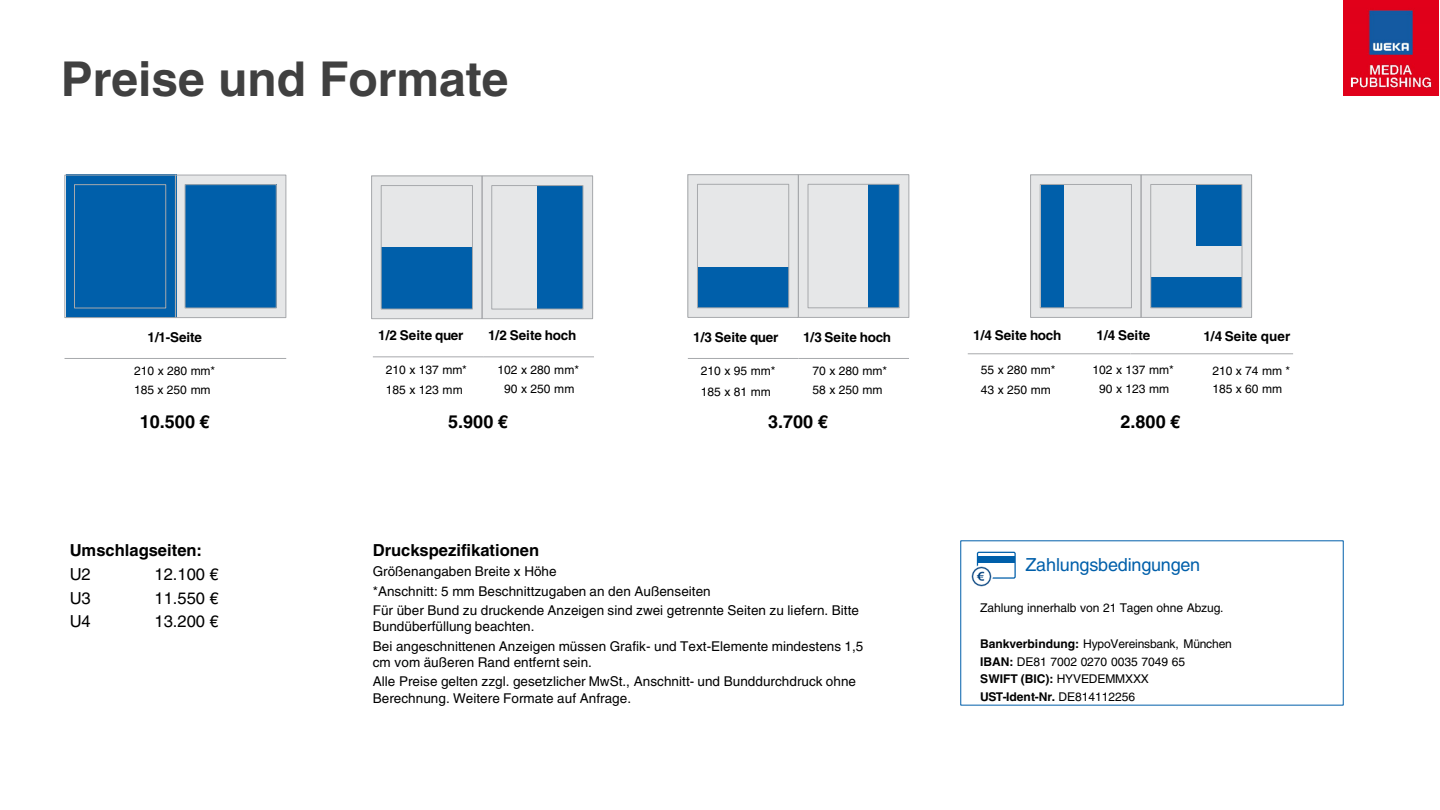
<style>
.page{position:relative;width:1440px;height:810px;background:#fff}
.page>*{position:absolute;margin:0;border:0;box-sizing:border-box;transform-origin:0 0}
.t1{font:700 48px "Helvetica LT Std";color:#404040}
.t2{font:700 18px "Helvetica LT Std";letter-spacing:.005em;color:#000}
.t3{font:18px "Helvetica LT Std";letter-spacing:-.01em;color:#005faa}
.t4{font:700 16.5px "Helvetica LT Std";color:#000}
.t5{font:16.5px "Helvetica LT Std";color:#000}
.t6{font:13.5px/16.2px "Helvetica LT Std";letter-spacing:.005em;color:#000}
.t7{font:700 13.5px "Helvetica LT Std";color:#000}
.t8{font:12px "Helvetica LT Std";letter-spacing:-.005em;color:#000}
.t9{font:700 12px "Helvetica LT Std";color:#000}
.s1{font-weight:700}
.s2{font-weight:400}
</style>
<div class="page">
<div style="left:176px;top:175px;width:110px;height:142px;background:#e6e7e8"></div>
<div style="left:66px;top:175px;width:111px;height:143px;background:#005faa"></div>
<div style="left:185px;top:184px;width:92px;height:124px;background:#005faa"></div>
<div style="left:65px;top:175px;width:111px;height:143px;border:1px solid #a7a9ac"></div>
<div style="left:175px;top:175px;width:111px;height:143px;border:1px solid #a7a9ac"></div>
<div style="left:74px;top:184px;width:92px;height:124px;border:1px solid #a7a9ac"></div>
<div style="left:185px;top:184px;width:92px;height:124px;border:1px solid #a7a9ac"></div>
<hr style="left:65px;top:358px;width:221px;height:1px;background:#a7a9ac">
<div style="left:371px;top:176px;width:221px;height:142px;background:#e6e7e8"></div>
<div style="left:381px;top:247px;width:92px;height:62px;background:#005faa"></div>
<div style="left:537px;top:185px;width:46px;height:124px;background:#005faa"></div>
<div style="left:371px;top:176px;width:111px;height:143px;border:1px solid #a7a9ac"></div>
<div style="left:482px;top:176px;width:111px;height:143px;border:1px solid #a7a9ac"></div>
<div style="left:381px;top:185px;width:92px;height:124px;border:1px solid #a7a9ac"></div>
<div style="left:491px;top:185px;width:92px;height:124px;border:1px solid #a7a9ac"></div>
<hr style="left:373px;top:357px;width:110px;height:1px;background:#a7a9ac">
<hr style="left:483px;top:357px;width:111px;height:1px;background:#a7a9ac">
<div style="left:688px;top:174px;width:221px;height:143px;background:#e6e7e8"></div>
<div style="left:697px;top:267px;width:92px;height:41px;background:#005faa"></div>
<div style="left:868px;top:184px;width:31px;height:124px;background:#005faa"></div>
<div style="left:688px;top:174px;width:111px;height:144px;border:1px solid #a7a9ac"></div>
<div style="left:798px;top:174px;width:111px;height:144px;border:1px solid #a7a9ac"></div>
<div style="left:697px;top:184px;width:92px;height:124px;border:1px solid #a7a9ac"></div>
<div style="left:808px;top:184px;width:92px;height:124px;border:1px solid #a7a9ac"></div>
<hr style="left:688px;top:358px;width:110px;height:1px;background:#a7a9ac">
<hr style="left:798px;top:358px;width:111px;height:1px;background:#a7a9ac">
<div style="left:1031px;top:174px;width:221px;height:143px;background:#e6e7e8"></div>
<div style="left:1041px;top:184px;width:22px;height:124px;background:#005faa"></div>
<div style="left:1151px;top:277px;width:91px;height:31px;background:#005faa"></div>
<div style="left:1196px;top:185px;width:46px;height:61px;background:#005faa"></div>
<div style="left:1141px;top:175px;width:111px;height:143px;border:1px solid #a7a9ac"></div>
<div style="left:1030px;top:175px;width:111px;height:143px;border:1px solid #a7a9ac"></div>
<div style="left:1150px;top:184px;width:92px;height:124px;border:1px solid #a7a9ac"></div>
<div style="left:1040px;top:184px;width:92px;height:124px;border:1px solid #a7a9ac"></div>
<hr style="left:968px;top:353px;width:162px;height:1px;background:#a7a9ac">
<hr style="left:1130px;top:353px;width:163px;height:1px;background:#a7a9ac">
<img style="left:1343px;top:1px;width:95px;height:95px">
<svg style="left:976px;top:551px;width:40px;height:28px"></svg>
<div style="left:977px;top:557px;width:38px;height:6px;background:#005faa"></div>
<img style="left:971px;top:566px;width:22px;height:21px">
<h2 class="t1" style="left:61px;top:50px;width:449px">Preise und Formate</h2>
<p class="t7" style="left:148px;top:329px;width:56px">1/1-Seite</p>
<p class="t8" style="left:134px;top:364px;width:82px">210 x 280 mm*</p>
<p class="t8" style="left:134px;top:383px;width:78px">185 x 250 mm</p>
<p class="t7" style="left:378px;top:327px;width:87px">1/2 Seite quer</p>
<p class="t7" style="left:488px;top:327px;width:90px">1/2 Seite hoch</p>
<p class="t8" style="left:386px;top:363px;width:82px">210 x 137 mm*</p>
<p class="t8" style="left:386px;top:383px;width:78px">185 x 123 mm</p>
<p class="t8" style="left:498px;top:363px;width:83px">102 x 280 mm*</p>
<p class="t8" style="left:504px;top:382px;width:72px">90 x 250 mm</p>
<p class="t7" style="left:693px;top:329px;width:87px">1/3 Seite quer</p>
<p class="t7" style="left:803px;top:329px;width:90px">1/3 Seite hoch</p>
<p class="t8" style="left:701px;top:364px;width:76px">210 x 95 mm*</p>
<p class="t8" style="left:701px;top:385px;width:71px">185 x 81 mm</p>
<p class="t8" style="left:812px;top:364px;width:76px">70 x 280 mm*</p>
<p class="t8" style="left:812px;top:383px;width:71px">58 x 250 mm</p>
<p class="t7" style="left:973px;top:327px;width:90px">1/4 Seite hoch</p>
<p class="t7" style="left:1096px;top:327px;width:55px">1/4 Seite</p>
<p class="t8" style="left:981px;top:363px;width:76px">55 x 280 mm*</p>
<p class="t8" style="left:981px;top:383px;width:71px">43 x 250 mm</p>
<p class="t8" style="left:1092px;top:363px;width:83px">102 x 137 mm*</p>
<p class="t8" style="left:1099px;top:382px;width:72px">90 x 123 mm</p>
<p class="t2" style="left:140px;top:411px;width:71px">10.500 €</p>
<p class="t2" style="left:448px;top:411px;width:61px">5.900 €</p>
<p class="t2" style="left:768px;top:411px;width:61px">3.700 €</p>
<p class="t2" style="left:1120px;top:411px;width:61px">2.800 €</p>
<p class="t7" style="left:1203px;top:328px;width:88px">1/4 Seite quer</p>
<p class="t8" style="left:1212px;top:363px;width:79px">210 x 74 mm *</p>
<p class="t8" style="left:1212px;top:382px;width:71px">185 x 60 mm</p>
<p class="t4" style="left:70px;top:540px;width:134px">Umschlagseiten:</p>
<p class="t5" style="left:70px;top:564px;width:23px">U2</p>
<p class="t5" style="left:155px;top:564px;width:66px">12.100 €</p>
<p class="t5" style="left:70px;top:588px;width:23px">U3</p>
<p class="t5" style="left:155px;top:588px;width:66px">11.550 €</p>
<p class="t5" style="left:70px;top:612px;width:23px">U4</p>
<p class="t5" style="left:155px;top:612px;width:66px">13.200 €</p>
<p class="t4" style="left:373px;top:540px;width:168px">Druckspezifikationen</p>
<p class="t6" style="left:373px;top:563px;width:185px">Größenangaben Breite x Höhe</p>
<p class="t6" style="left:373px;top:583px;width:339px">*Anschnitt: 5 mm Beschnittzugaben an den Außenseiten</p>
<p class="t6" style="left:373px;top:602px;width:488px">Für über Bund zu druckende Anzeigen sind zwei getrennte Seiten zu liefern. Bitte<br>Bundüberfüllung beachten.</p>
<p class="t6" style="left:373px;top:638px;width:492px">Bei angeschnittenen Anzeigen müssen Grafik- und Text-Elemente mindestens 1,5 cm vom äußeren Rand entfernt sein.</p>
<p class="t6" style="left:373px;top:673px;width:485px">Alle Preise gelten zzgl. gesetzlicher MwSt., Anschnitt- und Bunddurchdruck ohne<br>Berechnung. Weitere Formate auf Anfrage.</p>
<p class="t3" style="left:1025px;top:554px;width:176px">Zahlungsbedingungen</p>
<p class="t8" style="left:980px;top:601px;width:245px">Zahlung innerhalb von 21 Tagen ohne Abzug.</p>
<p class="t8" style="left:980px;top:637px;width:253px"><span class="s1">Bankverbindung:</span> HypoVereinsbank, München</p>
<p class="t8" style="left:980px;top:655px;width:206px"><span class="s1">IBAN:</span> DE81 7002 0270 0035 7049 65</p>
<p class="t9" style="left:980px;top:672px;width:170px">SWIFT (BIC): <span class="s2">HYVEDEMMXXX</span></p>
<p class="t9" style="left:980px;top:689px;width:157px">UST-Ident-Nr. <span class="s2">DE814112256</span></p>
</div>
